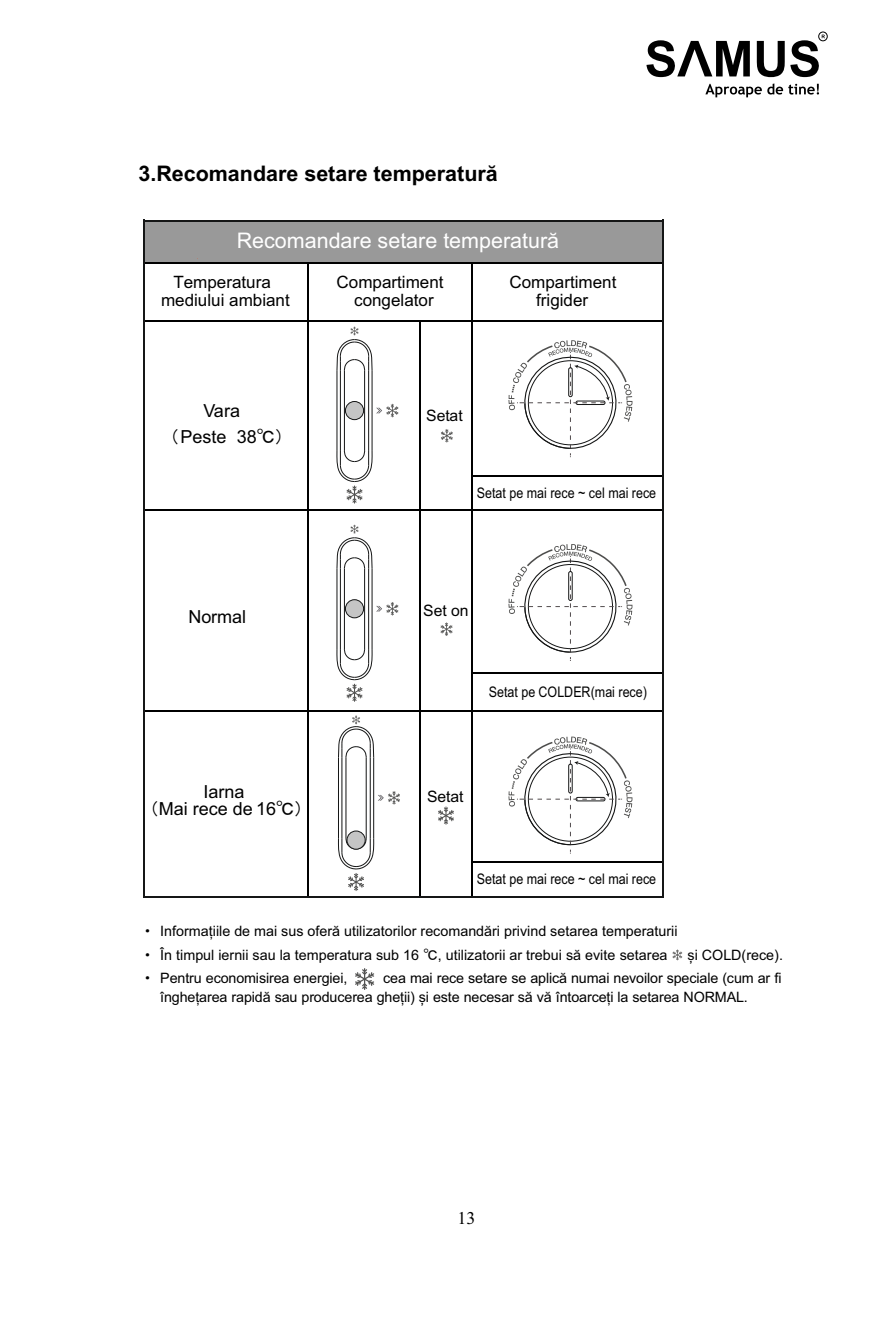
<style>
.page{position:relative;width:894px;height:1339px;background:#fff}
.page>*{position:absolute;margin:0;border:0;box-sizing:border-box;transform-origin:0 0}
.t1{font:700 21.38px "Arial";color:#000}
.t2{font:21.38px "Arial";color:#fff}
.t3{font:18px/25.9px "Arial";color:#000;text-align:center}
.t4{font:18px "Times New Roman";color:#000}
.t5{font:17.1px "Arial";color:#000}
.t6{font:15.75px "Arial";color:#000}
.t7{font:14.62px "Arial";color:#000;scale:.85 1}
.t8{font:14.4px/24.5px "Arial";color:#000}
.s1{font-family:"MS UI Gothic"}
.s2{font-family:"Sim Sun"}
</style>
<div class="page">
<div style="left:144px;top:221px;width:518px;height:41px;background:#999"></div>
<hr style="left:307px;top:263px;width:1px;height:633px;background:#000">
<hr style="left:471px;top:264px;width:1px;height:633px;background:#000">
<hr style="left:144px;top:262px;width:518px;height:2px;background:#000">
<hr style="left:144px;top:320px;width:518px;height:1px;background:#000">
<hr style="left:144px;top:510px;width:518px;height:1px;background:#000">
<hr style="left:144px;top:710px;width:518px;height:2px;background:#000">
<hr style="left:340px;top:370px;width:1px;height:81px;background:#151616">
<hr style="left:368px;top:370px;width:1px;height:81px;background:#151616">
<hr style="left:336px;top:370px;width:1px;height:81px;background:#151616">
<hr style="left:371px;top:370px;width:1px;height:81px;background:#151616">
<hr style="left:364px;top:370px;width:1px;height:81px;background:#151616">
<hr style="left:344px;top:370px;width:1px;height:81px;background:#151616">
<div style="left:345px;top:401px;width:19px;height:19px;background:#c5c5c5;border:1px solid #151616;border-radius:50%"></div>
<svg style="left:336px;top:450px;width:36px;height:54px"></svg>
<svg style="left:336px;top:326px;width:36px;height:45px"></svg>
<svg style="left:376px;top:404px;width:22px;height:13px"></svg>
<hr style="left:341px;top:757px;width:1px;height:81px;background:#151616">
<hr style="left:369px;top:757px;width:1px;height:81px;background:#151616">
<hr style="left:338px;top:757px;width:1px;height:81px;background:#151616">
<hr style="left:373px;top:757px;width:1px;height:81px;background:#151616">
<hr style="left:365px;top:757px;width:1px;height:81px;background:#151616">
<hr style="left:345px;top:757px;width:1px;height:81px;background:#151616">
<div style="left:346px;top:831px;width:19px;height:18px;background:#c5c5c5;border:1px solid #151616;border-radius:50%"></div>
<svg style="left:338px;top:837px;width:36px;height:54px"></svg>
<svg style="left:338px;top:715px;width:36px;height:43px"></svg>
<svg style="left:378px;top:791px;width:22px;height:13px"></svg>
<hr style="left:419px;top:321px;width:2px;height:574px;background:#000">
<svg style="left:508px;top:340px;width:124px;height:117px"></svg>
<hr style="left:472px;top:476px;width:190px;height:1px;background:#000">
<hr style="left:340px;top:568px;width:1px;height:81px;background:#151616">
<hr style="left:368px;top:568px;width:1px;height:81px;background:#151616">
<hr style="left:336px;top:568px;width:1px;height:81px;background:#151616">
<hr style="left:371px;top:568px;width:1px;height:81px;background:#151616">
<hr style="left:364px;top:568px;width:1px;height:81px;background:#151616">
<hr style="left:344px;top:568px;width:1px;height:81px;background:#151616">
<div style="left:345px;top:599px;width:19px;height:19px;background:#c5c5c5;border:1px solid #151616;border-radius:50%"></div>
<svg style="left:336px;top:648px;width:36px;height:54px"></svg>
<svg style="left:336px;top:525px;width:36px;height:44px"></svg>
<svg style="left:376px;top:602px;width:22px;height:13px"></svg>
<svg style="left:508px;top:544px;width:124px;height:117px"></svg>
<svg style="left:508px;top:736px;width:124px;height:118px"></svg>
<svg style="left:441px;top:429px;width:11px;height:13px"></svg>
<svg style="left:440px;top:622px;width:12px;height:14px"></svg>
<svg style="left:438px;top:806px;width:16px;height:19px"></svg>
<svg style="left:672px;top:949px;width:10px;height:11px"></svg>
<svg style="left:355px;top:968px;width:19px;height:22px"></svg>
<hr style="left:472px;top:672px;width:190px;height:1px;background:#000">
<hr style="left:472px;top:861px;width:190px;height:1px;background:#000">
<hr style="left:143px;top:896px;width:519px;height:2px;background:#151616">
<hr style="left:662px;top:220px;width:1px;height:678px;background:#151616">
<hr style="left:143px;top:220px;width:2px;height:678px;background:#151616">
<hr style="left:143px;top:220px;width:519px;height:1px;background:#151616">
<div style="left:818px;top:32px;width:9px;height:9px;border:1px solid #000;border-radius:50%"></div>
<svg style="left:646px;top:35px;width:178px;height:62px"></svg>
<h1 class="t1" style="left:138px;top:166px;width:361px">3.Recomandare setare temperatură</h1>
<h1 class="t2" style="left:237px;top:233px;width:324px">Recomandare setare temperatură</h1>
<p class="t5" style="left:173px;top:276px;width:99px">Temperatura</p>
<p class="t5" style="left:161px;top:294px;width:130px">mediului ambiant</p>
<p class="t5" style="left:336px;top:276px;width:108px">Compartiment</p>
<p class="t5" style="left:354px;top:294px;width:81px">congelator</p>
<p class="t5" style="left:509px;top:276px;width:108px">Compartiment</p>
<p class="t5" style="left:536px;top:294px;width:54px">frigider</p>
<p class="t3" style="left:170px;top:399px;width:115px">Vara<br><span class="s1">（</span>Peste 38<span class="s1">℃）</span></p>
<p class="t6" style="left:426px;top:409px;width:38px">Setat</p>
<p class="t7" style="left:476px;top:487px;width:212px">Setat pe mai rece ~ cel mai rece</p>
<p class="t3" style="left:188px;top:605px;width:59px">Normal</p>
<p class="t6" style="left:423px;top:604px;width:47px">Set on</p>
<p class="t7" style="left:488px;top:686px;width:187px">Setat pe COLDER(mai rece)</p>
<p class="t3" style="left:203px;top:780px;width:43px">Iarna</p>
<p class="t3" style="left:150px;top:797px;width:155px"><span class="s1">（</span>Mai rece de 16<span class="s1">℃）</span></p>
<p class="t6" style="left:427px;top:790px;width:38px">Setat</p>
<p class="t7" style="left:476px;top:873px;width:212px">Setat pe mai rece ~ cel mai rece</p>
<p class="t8" style="left:140px;top:919px;width:538px"><span class="s2">·</span> Informațiile de mai sus oferă utilizatorilor recomandări privind setarea temperaturii <span class="s2">·</span> În timpul iernii sau la temperatura sub 16 <span class="s1">℃</span>, utilizatorii ar trebui să evite setarea</p>
<p class="t8" style="left:687px;top:944px;width:97px">și COLD(rece).</p>
<p class="t8" style="left:160px;top:970px;width:622px;line-height:18.9px;text-indent:223px">cea mai rece setare se aplică numai nevoilor speciale (cum ar fi înghețarea rapidă sau producerea gheții) și este necesar să vă întoarceți la setarea NORMAL.</p>
<p class="t8" style="left:140px;top:967px;width:208px"><span class="s2">·</span> Pentru economisirea energiei,</p>
<p class="t4" style="left:457px;top:1211px;width:19px">13</p>
</div>
